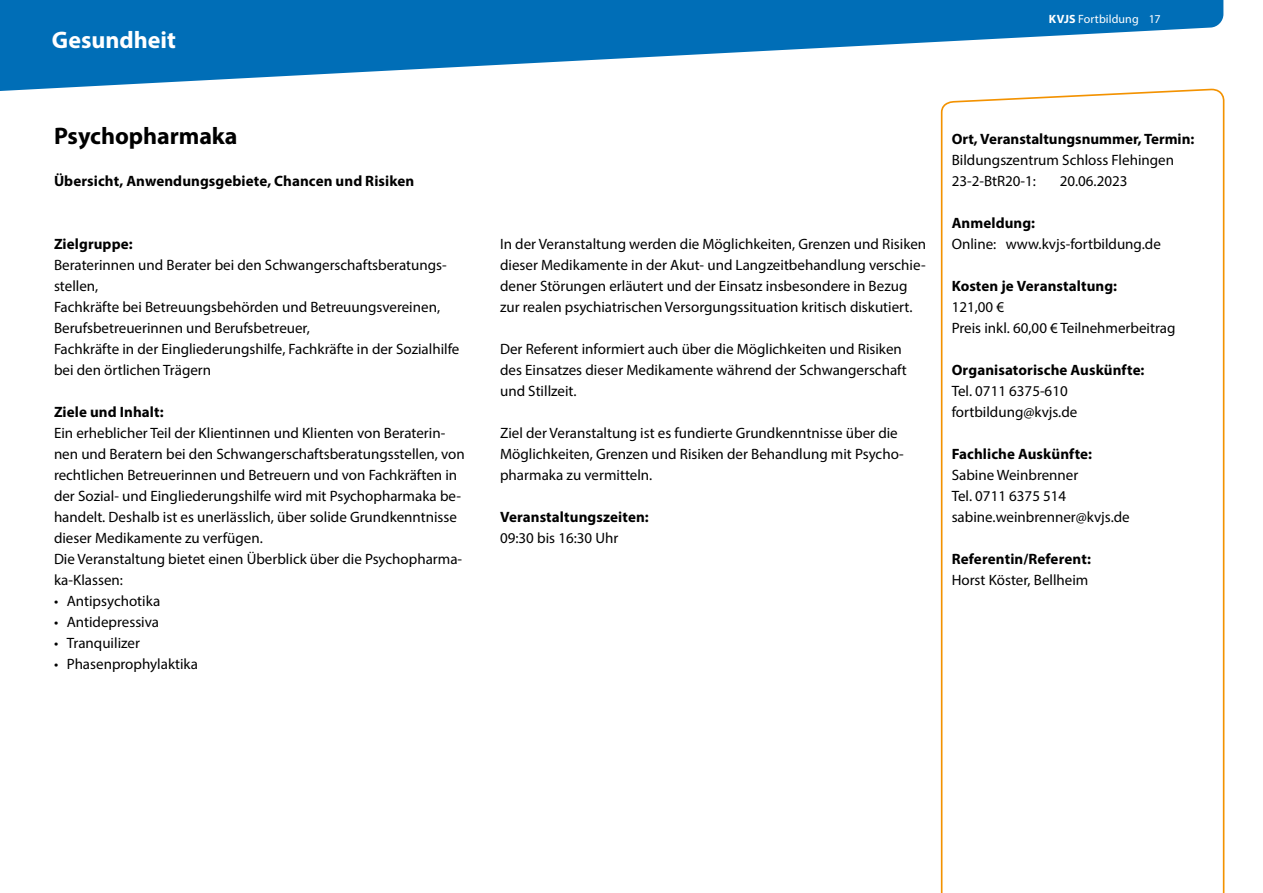
<style>
.page{position:relative;width:1263px;height:893px;background:#fff}
.page>*{position:absolute;margin:0;border:0;box-sizing:border-box;transform-origin:0 0}
.SemTitel{font:700 24px "Myriad Pro";letter-spacing:-.005em;color:#000}
.t1{font:700 24px "Myriad Pro";color:#fff}
.SemStandard{font:15px/21px "Myriad Pro";color:#000}
.SemÜberschrift{font:700 15px "Myriad Pro";letter-spacing:.005em;color:#000}
.SemUntertitel{font:700 15px "Myriad Pro";letter-spacing:.005em;color:#000}
.SemOrt{font:700 15px "Myriad Pro";color:#000}
.t2{font:12px "Myriad Pro";letter-spacing:.005em;color:#fff}
.s1{font-weight:700}
</style>
<div class="page">
<svg style="left:940px;top:92px;width:285px;height:801px"></svg>
<svg style="left:0;top:0;width:1223px;height:92px;fill:#006eb7"></svg>
<h1 class="t1" style="left:52px;top:24px;width:126px">Gesundheit</h1>
<h1 class="SemTitel" style="left:54px;top:121px;width:185px">Psychopharmaka</h1>
<p class="SemUntertitel" style="left:54px;top:171px;width:362px">Übersicht, Anwendungsgebiete, Chancen und Risiken</p>
<h2 class="SemÜberschrift" style="left:54px;top:234px;width:80px">Zielgruppe:</h2>
<p class="SemStandard" style="left:54px;top:255px;width:394px">Beraterinnen und Berater bei den Schwangerschaftsberatungs&shy;stellen,</p>
<p class="SemStandard" style="left:54px;top:297px;width:388px">Fachkräfte bei Betreuungsbehörden und Betreuungsvereinen,</p>
<p class="SemStandard" style="left:54px;top:318px;width:407px">Berufsbetreuerinnen und Berufsbetreuer,<br>Fachkräfte in der Eingliederungshilfe, Fachkräfte in der Sozialhilfe bei den örtlichen Trägern</p>
<h2 class="SemÜberschrift" style="left:54px;top:402px;width:111px">Ziele und Inhalt:</h2>
<p class="SemStandard" style="left:54px;top:423px;width:412px">Ein erheblicher Teil der Klientinnen und Klienten von Beraterin&shy;nen und Beratern bei den Schwangerschaftsberatungsstellen, von rechtlichen Betreuerinnen und Betreuern und von Fachkräften in der Sozial- und Eingliederungshilfe wird mit Psychopharmaka be&shy;handelt. Deshalb ist es unerlässlich, über solide Grundkenntnisse dieser Medikamente zu verfügen.</p>
<p class="SemStandard" style="left:54px;top:549px;width:410px">Die Veranstaltung bietet einen Überblick über die Psychopharma&shy;ka-Klassen:</p>
<p class="SemStandard" style="left:54px;top:591px;width:108px">• Antipsychotika</p>
<p class="SemStandard" style="left:54px;top:612px;width:107px">• Antidepressiva</p>
<p class="SemStandard" style="left:54px;top:633px;width:87px">• Tranquilizer</p>
<p class="SemStandard" style="left:54px;top:654px;width:146px">• Phasenprophylaktika</p>
<p class="t2" style="left:1049px;top:12px;width:113px"><span class="s1">KVJS</span> Fortbildung 17</p>
<p class="SemStandard" style="left:500px;top:234px;width:428px">In der Veranstaltung werden die Möglichkeiten, Grenzen und Risiken dieser Medikamente in der Akut- und Langzeitbehandlung verschie&shy;dener Störungen erläutert und der Einsatz insbesondere in Bezug zur realen psychiatrischen Versorgungssituation kritisch diskutiert.</p>
<p class="SemStandard" style="left:500px;top:339px;width:408px">Der Referent informiert auch über die Möglichkeiten und Risiken des Einsatzes dieser Medikamente während der Schwangerschaft und Stillzeit.</p>
<p class="SemStandard" style="left:500px;top:423px;width:405px">Ziel der Veranstaltung ist es fundierte Grundkenntnisse über die<br>Möglichkeiten, Grenzen und Risiken der Behandlung mit Psycho&shy;pharmaka zu vermitteln.</p>
<h2 class="SemÜberschrift" style="left:500px;top:507px;width:150px">Veranstaltungszeiten:</h2>
<p class="SemStandard" style="left:500px;top:528px;width:120px">09:30 bis 16:30 Uhr</p>
<p class="SemOrt" style="left:952px;top:129px;width:244px">Ort, Veranstaltungsnummer, Termin:</p>
<p class="SemStandard" style="left:952px;top:150px;width:224px">Bildungszentrum Schloss Flehingen<br>23-2-BtR20-1:</p>
<p class="SemStandard" style="left:1060px;top:171px;width:69px">20.06.2023</p>
<h2 class="SemÜberschrift" style="left:952px;top:213px;width:85px">Anmeldung:</h2>
<p class="SemStandard" style="left:952px;top:234px;width:211px">Online: www.kvjs-fortbildung.de</p>
<h2 class="SemÜberschrift" style="left:952px;top:276px;width:167px">Kosten je Veranstaltung:</h2>
<p class="SemStandard" style="left:952px;top:297px;width:54px">121,00 €</p>
<p class="SemStandard" style="left:952px;top:318px;width:225px">Preis inkl. 60,00 € Teilnehmerbeitrag</p>
<h2 class="SemÜberschrift" style="left:952px;top:360px;width:194px">Organisatorische Auskünfte:</h2>
<p class="SemStandard" style="left:952px;top:381px;width:127px">Tel. 0711 6375-610 fortbildung@kvjs.de</p>
<h2 class="SemÜberschrift" style="left:952px;top:444px;width:142px">Fachliche Auskünfte:</h2>
<p class="SemStandard" style="left:952px;top:465px;width:180px">Sabine Weinbrenner<br>Tel. 0711 6375 514 sabine.weinbrenner@kvjs.de</p>
<h2 class="SemÜberschrift" style="left:952px;top:549px;width:141px">Referentin/Referent:</h2>
<p class="SemStandard" style="left:952px;top:570px;width:138px">Horst Köster, Bellheim</p>
</div>
